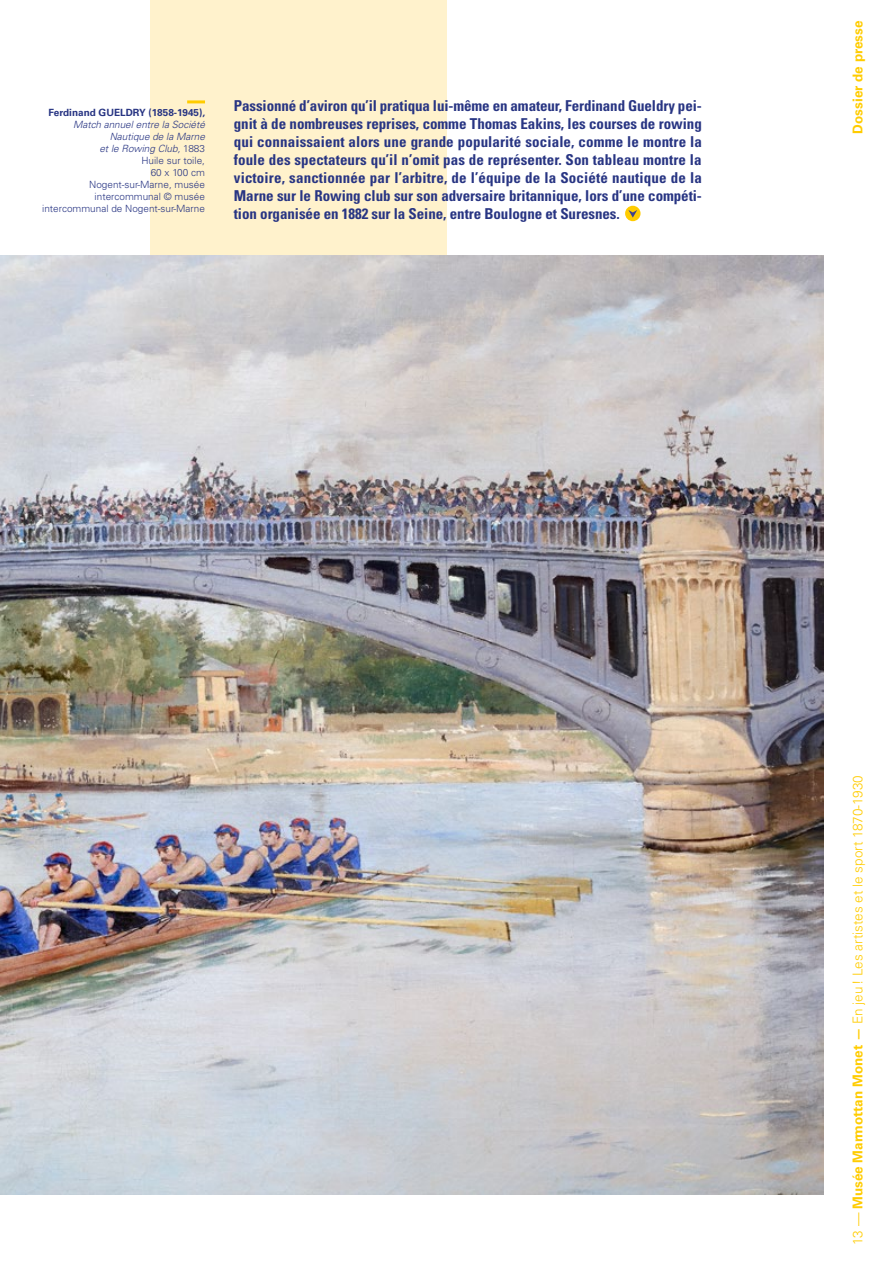
<style>
.page{position:relative;width:893px;height:1263px;background:#fff}
.page>*{position:absolute;margin:0;border:0;box-sizing:border-box;transform-origin:0 0}
.t1{font:700 condensed 15px/18px "Univers LT Std";letter-spacing:-.005em;color:#283583;text-align:justify}
.t2{font:300 13.5px "Univers LT Std";color:#fc0}
.t3{font:700 13.5px "Univers LT Std";color:#fc0}
.t4{font:300 9.9px/12px "Univers LT Std";color:#283583;text-align:right}
.t5{font:700 9.9px "Univers LT Std";color:#283583}
.s1{font-style:italic}
.s2{font-weight:700}
</style>
<div class="page">
<div style="left:150px;top:0;width:296px;height:444px;background:#fff2cc"></div>
<img style="left:0;top:256px;width:824px;height:939px">
<hr style="left:187px;top:100px;width:18px;height:3px;background:#fc0">
<div style="left:625px;top:206px;width:15px;height:15px;background:#fc0;border-radius:50%"></div>
<svg style="left:628px;top:210px;width:9px;height:8px"></svg>
<p class="t5" style="left:49px;top:107px;width:158px">Ferdinand GUELDRY (1858-1945),</p>
<p class="t4" style="left:42px;top:118px;width:164px"><span class="s1">Match annuel entre la Société<br>Nautique de la Marne<br>et le Rowing Club,</span> 1883<br>Huile sur toile,<br>60 x 100 cm<br>Nogent-sur-Marne, musée intercommunal © musée intercommunal de Nogent-sur-Marne</p>
<p class="t1" style="left:234px;top:96px;width:470px">Passionné d’aviron qu’il pratiqua lui-même en amateur, Ferdinand Gueldry pei&shy;gnit à de nombreuses reprises, comme Thomas Eakins, les courses de rowing qui connaissaient alors une grande popularité sociale, comme le montre la foule des spectateurs qu’il n’omit pas de représenter. Son tableau montre la victoire, sanctionnée par l’arbitre, de l’équipe de la Société nautique de la Marne sur le Rowing club sur son adversaire britannique, lors d’une compéti&shy;tion organisée en 1882 sur la Seine, entre Boulogne et Suresnes.</p>
<p class="t3" style="left:850px;top:134px;width:114px;rotate:-90deg">Dossier de presse</p>
<p class="t2" style="left:849px;top:1244px;width:471px;rotate:-90deg">13 — <span class="s2">Musée Marmottan Monet —</span> En jeu! Les artistes et le sport 1870-1930</p>
</div>
